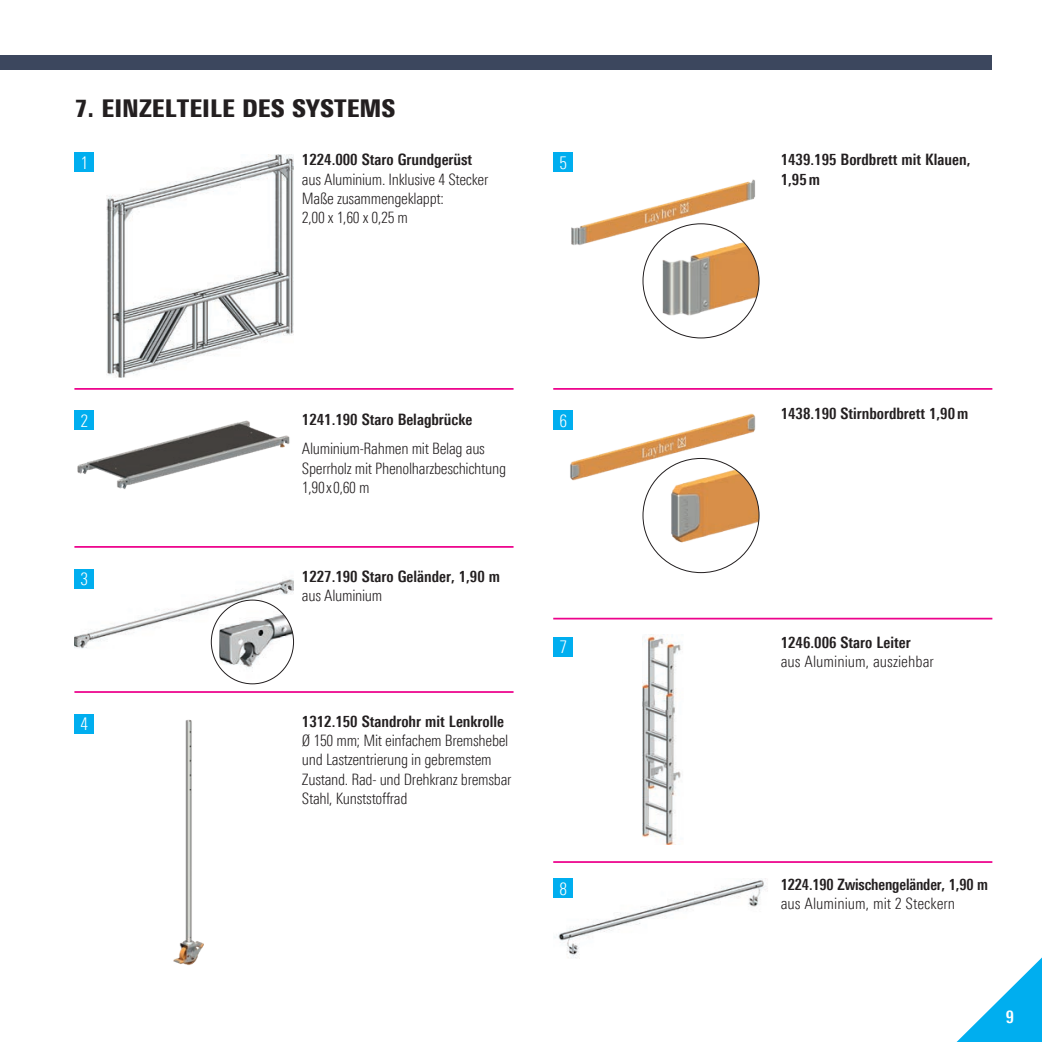
<style>
.page{position:relative;width:1042px;height:1042px;background:#fff}
.page>*{position:absolute;margin:0;border:0;box-sizing:border-box;transform-origin:0 0}
.t1{font:900 24.5px "Linotype Univers 820 Cn";color:#231f20}
.t2{font:300 17.5px "Linotype Univers 320 Cn";color:#fff}
.t3{font:700 17.5px "Linotype Univers 620 Cn";color:#fff}
.t4{font:300 15.75px/19.2px "Linotype Univers 320 Cn";letter-spacing:-.02em;color:#231f20}
.t5{font:700 15.75px/19.2px "Linotype Univers 620 Cn";color:#231f20}
.t6{font:300 15.75px/19.2px "Linotype Univers 320 Cn";color:#231f20}
.s1{font-family:"Linotype Univers 620 Cn";font-weight:700}
</style>
<div class="page">
<div style="left:0;top:55px;width:992px;height:15px;background:#3c475e"></div>
<svg style="left:956px;top:957px;width:86px;height:85px"></svg>
<img style="left:74px;top:579px;width:220px;height:76px">
<hr style="left:74px;top:388px;width:439px;height:2px;background:#ed028c">
<div style="left:74px;top:152px;width:20px;height:20px;background:#00aeef"></div>
<hr style="left:74px;top:546px;width:439px;height:2px;background:#ed028c">
<hr style="left:74px;top:691px;width:439px;height:2px;background:#ed028c">
<div style="left:74px;top:568px;width:20px;height:20px;background:#00aeef"></div>
<div style="left:74px;top:714px;width:20px;height:19px;background:#00aeef"></div>
<div style="left:74px;top:410px;width:20px;height:20px;background:#00aeef"></div>
<img style="left:107px;top:154px;width:187px;height:223px">
<img style="left:173px;top:719px;width:31px;height:247px">
<img style="left:77px;top:420px;width:213px;height:69px">
<img style="left:571px;top:179px;width:184px;height:66px">
<img style="left:554px;top:880px;width:214px;height:78px">
<div style="left:553px;top:152px;width:20px;height:20px;background:#00aeef"></div>
<hr style="left:553px;top:861px;width:439px;height:2px;background:#ed028c">
<div style="left:553px;top:637px;width:20px;height:19px;background:#00aeef"></div>
<div style="left:553px;top:878px;width:20px;height:20px;background:#00aeef"></div>
<hr style="left:553px;top:618px;width:439px;height:1px;background:#ed028c">
<img style="left:642px;top:635px;width:39px;height:210px">
<img style="left:643px;top:224px;width:116px;height:114px">
<img style="left:570px;top:413px;width:186px;height:68px">
<hr style="left:553px;top:388px;width:439px;height:2px;background:#ed028c">
<div style="left:553px;top:410px;width:20px;height:20px;background:#00aeef"></div>
<img style="left:643px;top:458px;width:116px;height:114px">
<img style="left:219px;top:600px;width:74px;height:84px">
<p class="t1" style="left:74px;top:93px;width:323px">7. EINZELTEILE DES SYSTEMS</p>
<p class="t5" style="left:302px;top:150px;width:172px">1224.000 Staro Grundgerüst</p>
<p class="t4" style="left:302px;top:169px;width:188px">aus Aluminium. Inklusive 4 Stecker</p>
<p class="t4" style="left:302px;top:189px;width:143px">Maße zusammengeklappt:</p>
<p class="t4" style="left:302px;top:208px;width:108px">2,00 x 1,60 x 0,25 m</p>
<p class="t2" style="left:81px;top:152px;width:9px">1</p>
<p class="t2" style="left:559px;top:152px;width:9px">5</p>
<p class="t5" style="left:781px;top:150px;width:191px">1439.195 Bordbrett mit Klauen,<br>1,95m</p>
<p class="t2" style="left:81px;top:410px;width:9px">2</p>
<p class="t5" style="left:302px;top:410px;width:172px">1241.190 Staro Belagbrücke</p>
<p class="t4" style="left:302px;top:439px;width:206px">Aluminium-Rahmen mit Belag aus<br>Sperrholz mit Phenolharzbeschichtung<br>1,90x0,60 m</p>
<p class="t2" style="left:81px;top:568px;width:9px">3</p>
<p class="t2" style="left:81px;top:714px;width:9px">4</p>
<p class="t5" style="left:302px;top:566px;width:200px">1227.190 Staro Geländer, 1,90 m</p>
<p class="t4" style="left:302px;top:586px;width:82px">aus Aluminium</p>
<p class="t5" style="left:302px;top:711px;width:204px">1312.150 Standrohr mit Lenkrolle</p>
<p class="t4" style="left:302px;top:731px;width:211px">Ø 150 mm; Mit einfachem Bremshebel und Lastzentrierung in gebremstem<br>Zustand. Rad- und Drehkranz bremsbar<br>Stahl, Kunststoffrad</p>
<p class="t2" style="left:559px;top:410px;width:9px">6</p>
<p class="t5" style="left:781px;top:404px;width:189px">1438.190 Stirnbordbrett 1,90m</p>
<p class="t2" style="left:559px;top:637px;width:9px">7</p>
<p class="t6" style="left:781px;top:633px;width:155px"><span class="s1">1246.006 Staro Leiter </span>aus Aluminium, ausziehbar</p>
<p class="t2" style="left:559px;top:878px;width:9px">8</p>
<p class="t5" style="left:781px;top:874px;width:209px">1224.190 Zwischengeländer, 1,90 m</p>
<p class="t6" style="left:781px;top:893px;width:176px">aus Aluminium, mit 2 Steckern</p>
<p class="t3" style="left:1006px;top:1006px;width:10px">9</p>
</div>
